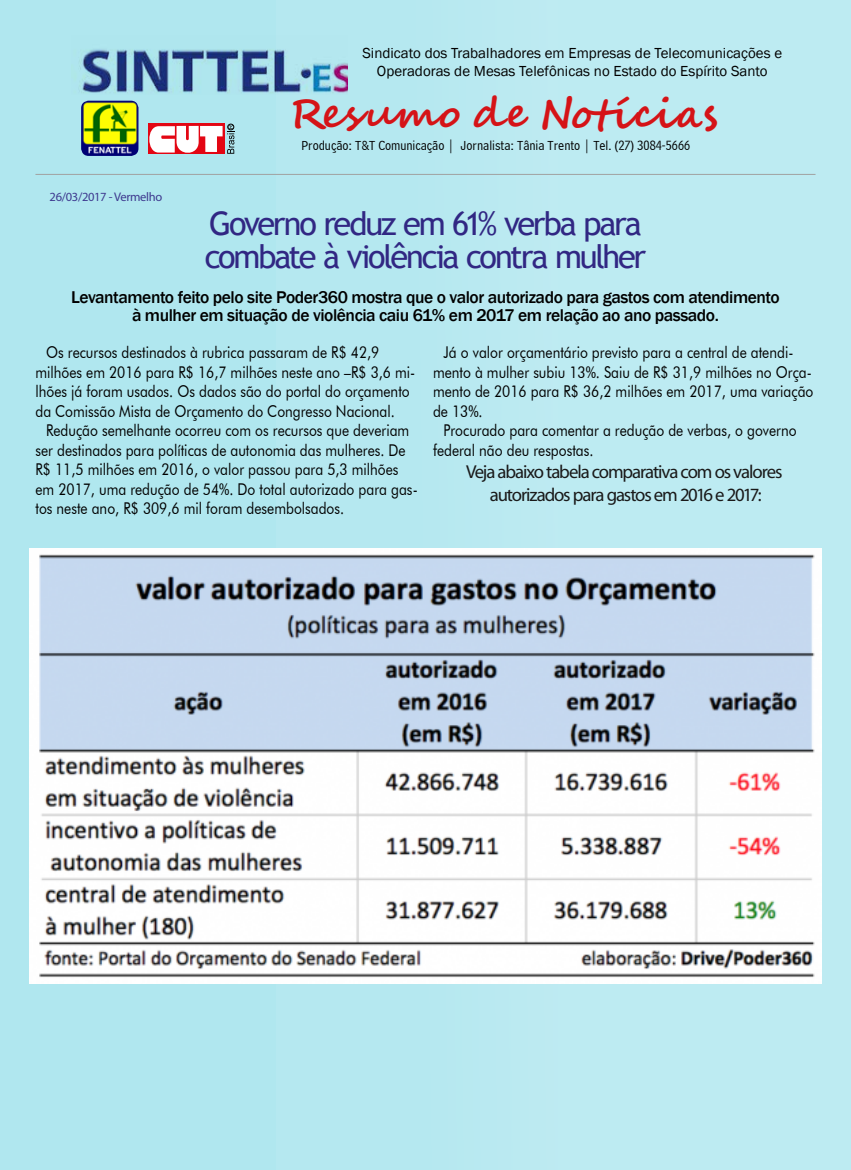
<style>
.page{position:relative;width:851px;height:1170px;background:#fff}
.page>*{position:absolute;margin:0;border:0;box-sizing:border-box;transform-origin:0 0}
.t1{font:700 41px "Segoe Script";letter-spacing:.02em;color:#d51317}
.t2{font:32.5px/33.8px "Trebuchet MS";letter-spacing:-.065em;color:#312783}
.t3{font:18.75px/22.5px "Myriad";letter-spacing:-.06em;color:#1a1a1a;text-align:center}
.t4{font:500 17.5px/17.5px "Franklin Gothic";letter-spacing:-.025em;color:#000;text-align:center}
.t5{font:16.25px/19.5px "Futura BT";color:#000;scale:.85 1}
.t6{font:14.88px/17.9px "Franklin Gothic";color:#000;text-align:center}
.t7{font:13.75px "Bell Centennial BT Address";color:#000}
.t8{font:12.5px "Myriad";letter-spacing:-.025em;color:#3e3a8f}
.s1{font-size:44.75px}
</style>
<div class="page">
<div style="left:0;top:0;width:841px;height:1169px;background:#b0e7ef"></div>
<div style="left:277px;top:0;width:573px;height:1169px;background:#b8e9f1"></div>
<div style="left:557px;top:0;width:293px;height:1169px;background:#bdebf2"></div>
<img style="left:79px;top:49px;width:268px;height:44px">
<div style="left:148px;top:123px;width:76px;height:31px;background:#e30613"></div>
<svg style="left:149px;top:125px;width:85px;height:29px"></svg>
<div style="left:227px;top:124px;width:7px;height:6px;border:1px solid #000;border-radius:50%"></div>
<img style="left:81px;top:101px;width:57px;height:55px">
<hr style="left:35px;top:174px;width:780px;height:1px;background:#a1a1a1">
<img style="left:29px;top:548px;width:792px;height:435px">
<p class="t6" style="left:362px;top:45px;width:421px">Sindicato dos Trabalhadores em Empresas de Telecomunicações e<br>Operadoras de Mesas Telefônicas no Estado do Espírito Santo</p>
<h1 class="t1" style="left:289px;top:80px;width:430px">Resumo de Notícia<span class="s1">s</span></h1>
<p class="t8" style="left:50px;top:190px;width:114px">26/03/2017 - Vermelho</p>
<p class="t7" style="left:301px;top:137px;width:390px">Produção: T&amp;T Comunicação | Jornalista: Tânia Trento | Tel. (27) 3084-5666</p>
<h2 class="t2" style="left:205px;top:206px;width:443px">Governo reduz em 61% verba para combate à violência contra mulher</h2>
<p class="t4" style="left:71px;top:289px;width:710px">Levantamento feito pelo site Poder360 mostra que o valor autorizado para gastos com atendimento à mulher em situação de violência caiu 61% em 2017 em relação ao ano passado.</p>
<p class="t5" style="left:35px;top:342px;width:448px;text-indent:11px">Os recursos destinados à rubrica passaram de R$ 42,9 milhões em 2016 para R$ 16,7 milhões neste ano –R$ 3,6 mi&shy;lhões já foram usados. Os dados são do portal do orçamento da Comissão Mista de Orçamento do Congresso Nacional.</p>
<p class="t5" style="left:35px;top:420px;width:451px;text-indent:11px">Redução semelhante ocorreu com os recursos que deveriam ser destinados para políticas de autonomia das mulheres. De R$ 11,5 milhões em 2016, o valor passou para 5,3 milhões em 2017, uma redução de 54%. Do total autorizado para gas&shy;tos neste ano, R$ 309,6 mil foram desembolsados.</p>
<p class="t5" style="left:433px;top:342px;width:449px;text-indent:11px">Já o valor orçamentário previsto para a central de atendi&shy;mento à mulher subiu 13%. Saiu de R$ 31,9 milhões no Orça&shy;mento de 2016 para R$ 36,2 milhões em 2017, uma variação de 13%.</p>
<p class="t5" style="left:433px;top:420px;width:429px;text-indent:11px">Procurado para comentar a redução de verbas, o governo federal não deu respostas.</p>
<p class="t3" style="left:466px;top:461px;width:318px">Veja abaixo tabela comparativa com os valores autorizados para gastos em 2016 e 2017:</p>
</div>
